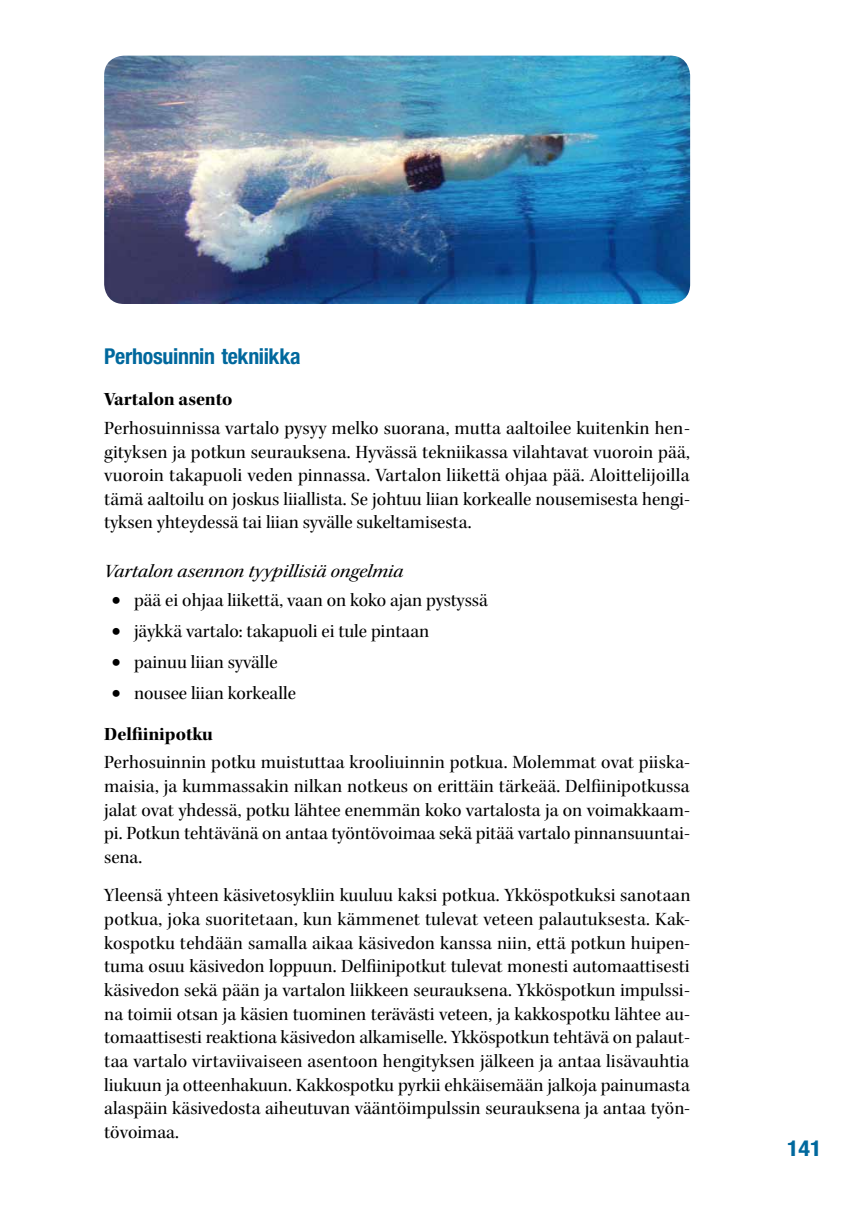
<style>
.page{position:relative;width:854px;height:1231px;background:#fff}
.page>*{position:absolute;margin:0;border:0;box-sizing:border-box;transform-origin:0 0}
.t1{font:700 condensed 21.88px "Helvetica Neue LT Std";letter-spacing:-.015em;color:#00689d}
.t2{font:700 condensed 21.88px "Helvetica Neue LT Std";letter-spacing:-.015em;color:#00689d;scale:1.1 1}
.t3{font:19.25px/23.6px "Kepler Std Scn Subh";color:#000;text-align:justify;scale:1.1 1}
.t4{font:19.25px "Kepler Std Scn It Subh";letter-spacing:-.005em;color:#000;scale:1.2 1}
.t5{font:19.25px "Kepler Std Bold Scn Subh";color:#000;scale:1.1 1}
</style>
<div class="page">
<img style="left:104px;top:56px;width:586px;height:248px">
<p class="t1" style="left:104px;top:343px;width:198px">Perhosuinnin tekniikka</p>
<p class="t5" style="left:104px;top:388px;width:118px">Vartalon asento</p>
<p class="t3" style="left:104px;top:416px;width:534px">Perhosuinnissa vartalo pysyy melko suorana, mutta aaltoilee kuitenkin hen&shy;gityksen ja potkun seurauksena. Hyvässä tekniikassa vilahtavat vuoroin pää, vuoroin takapuoli veden pinnassa. Vartalon liikettä ohjaa pää. Aloittelijoilla tämä aaltoilu on joskus liiallista. Se johtuu liian korkealle nousemisesta hengi&shy;tyksen yhteydessä tai liian syvälle sukeltamisesta.</p>
<p class="t4" style="left:104px;top:560px;width:251px">Vartalon asennon tyypillisiä ongelmia</p>
<p class="t3" style="left:112px;top:588px;width:343px">• pää ei ohjaa liikettä, vaan on koko ajan pystyssä</p>
<p class="t3" style="left:112px;top:619px;width:290px">• jäykkä vartalo: takapuoli ei tule pintaan</p>
<p class="t3" style="left:112px;top:650px;width:152px">• painuu liian syvälle</p>
<p class="t3" style="left:112px;top:681px;width:169px">• nousee liian korkealle</p>
<p class="t5" style="left:104px;top:723px;width:100px">Delfiinipotku</p>
<p class="t3" style="left:104px;top:750px;width:534px">Perhosuinnin potku muistuttaa krooliuinnin potkua. Molemmat ovat piiska&shy;maisia, ja kummassakin nilkan notkeus on erittäin tärkeää. Delfiinipotkussa jalat ovat yhdessä, potku lähtee enemmän koko vartalosta ja on voimakkaam&shy;pi. Potkun tehtävänä on antaa työntövoimaa sekä pitää vartalo pinnansuuntai&shy;sena.</p>
<p class="t3" style="left:104px;top:883px;width:534px">Yleensä yhteen käsivetosykliin kuuluu kaksi potkua. Ykköspotkuksi sanotaan potkua, joka suoritetaan, kun kämmenet tulevat veteen palautuksesta. Kak&shy;kospotku tehdään samalla aikaa käsivedon kanssa niin, että potkun huipen&shy;tuma osuu käsivedon loppuun. Delfiinipotkut tulevat monesti automaattisesti käsivedon sekä pään ja vartalon liikkeen seurauksena. Ykköspotkun impulssi&shy;na toimii otsan ja käsien tuominen terävästi veteen, ja kakkospotku lähtee au&shy;tomaattisesti reaktiona käsivedon alkamiselle. Ykköspotkun tehtävä on palaut&shy;taa vartalo virtaviivaiseen asentoon hengityksen jälkeen ja antaa lisävauhtia liukuun ja otteenhakuun. Kakkospotku pyrkii ehkäisemään jalkoja painumasta alaspäin käsivedosta aiheutuvan vääntöimpulssin seurauksena ja antaa työn&shy;tövoimaa.</p>
<p class="t2" style="left:786px;top:1135px;width:33px">141</p>
</div>
